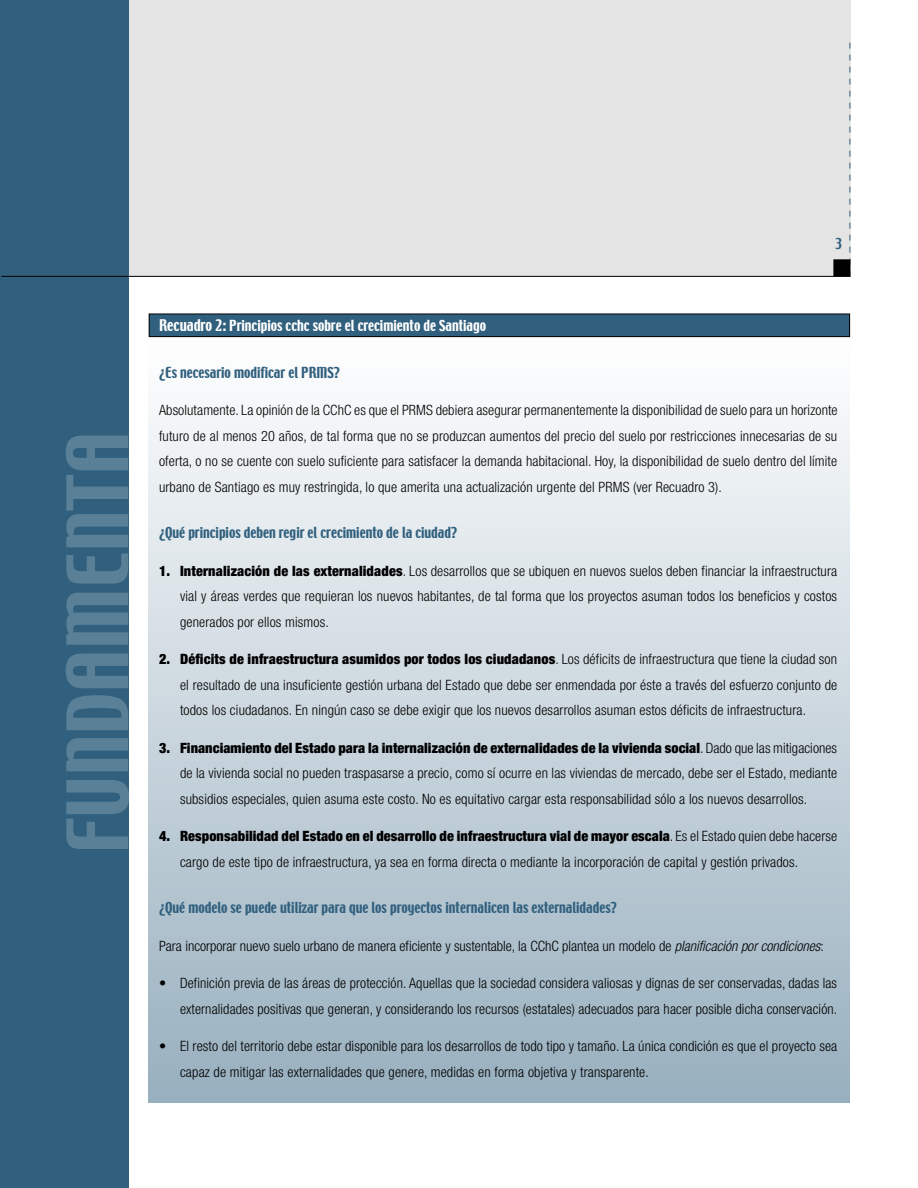
<style>
.page{position:relative;width:918px;height:1188px;background:#fff}
.page>*{position:absolute;margin:0;border:0;box-sizing:border-box;transform-origin:0 0}
.t1{font:75px "Techno";color:#5a8098}
.t2{font:300 condensed 14.25px/25.5px "Helvetica Neue";letter-spacing:.01em;color:#000;text-align:justify}
.t3{font:13.5px "Techno";color:#31607e}
.t4{font:13.5px "Techno";color:#fff}
.s1{font-size:14.25px}
.s2{font-weight:900}
.s3{font-style:italic}
</style>
<div class="page">
<div style="left:128px;top:0;width:722px;height:276px;background:#e4e4e4"></div>
<div style="left:0;top:0;width:128px;height:1188px;background:#31607e"></div>
<svg style="left:850px;top:43px;width:1px;height:234px"></svg>
<div style="left:834px;top:260px;width:16px;height:16px;background:#000"></div>
<div style="left:833px;top:259px;width:17px;height:17px;border:2px solid #000"></div>
<hr style="left:1px;top:276px;width:849px;height:1px;background:#000">
<div style="left:149px;top:331px;width:701px;height:772px;background:linear-gradient(to bottom,#fff,#98afbf)"></div>
<div style="left:149px;top:314px;width:701px;height:23px;background:#31607e"></div>
<div style="left:149px;top:314px;width:701px;height:23px;border:1px solid #000"></div>
<svg style="left:836px;top:238px;width:6px;height:11px"></svg>
<h1 class="t1" style="left:47px;top:854px;width:424px;rotate:-90deg">FUNDAMENTA</h1>
<p class="t4" style="left:159px;top:317px;width:329px"><span class="s1">Recuadro 2:</span> Principios cchc sobre el crecimiento de Santiago</p>
<p class="t3" style="left:159px;top:363px;width:182px">¿Es necesario modificar el PRMS?</p>
<p class="t2" style="left:159px;top:397px;width:680px">Absolutamente. La opinión de la CChC es que el PRMS debiera asegurar permanentemente la disponibilidad de suelo para un horizonte futuro de al menos 20 años, de tal forma que no se produzcan aumentos del precio del suelo por restricciones innecesarias de su oferta, o no se cuente con suelo suficiente para satisfacer la demanda habitacional. Hoy, la disponibilidad de suelo dentro del límite urbano de Santiago es muy restringida, lo que amerita una actualización urgente del PRMS (ver Recuadro 3).</p>
<p class="t3" style="left:159px;top:524px;width:300px">¿Qué principios deben regir el crecimiento de la ciudad?</p>
<p class="t2" style="left:180px;top:558px;width:659px;text-indent:-21px"><span class="s2">1. Internalización de las externalidades</span>. Los desarrollos que se ubiquen en nuevos suelos deben financiar la infraestructura vial y áreas verdes que requieran los nuevos habitantes, de tal forma que los proyectos asuman todos los beneficios y costos generados por ellos mismos.</p>
<p class="t2" style="left:180px;top:646px;width:659px;text-indent:-21px"><span class="s2">2. Déficits de infraestructura asumidos por todos los ciudadanos</span>. Los déficits de infraestructura que tiene la ciudad son el resultado de una insuficiente gestión urbana del Estado que debe ser enmendada por éste a través del esfuerzo conjunto de todos los ciudadanos. En ningún caso se debe exigir que los nuevos desarrollos asuman estos déficits de infraestructura.</p>
<p class="t2" style="left:180px;top:735px;width:659px;text-indent:-21px"><span class="s2">3. Financiamiento del Estado para la internalización de externalidades de la vivienda social</span>. Dado que las mitigaciones de la vivienda social no pueden traspasarse a precio, como sí ocurre en las viviendas de mercado, debe ser el Estado, mediante subsidios especiales, quien asuma este costo. No es equitativo cargar esta responsabilidad sólo a los nuevos desarrollos.</p>
<p class="t2" style="left:180px;top:823px;width:659px;text-indent:-21px"><span class="s2">4. Responsabilidad del Estado en el desarrollo de infraestructura vial de mayor escala</span>. Es el Estado quien debe hacerse cargo de este tipo de infraestructura, ya sea en forma directa o mediante la incorporación de capital y gestión privados.</p>
<p class="t3" style="left:159px;top:899px;width:459px">¿Qué modelo se puede utilizar para que los proyectos internalicen las externalidades?</p>
<p class="t2" style="left:159px;top:933px;width:666px">Para incorporar nuevo suelo urbano de manera eficiente y sustentable, la CChC plantea un modelo de <span class="s3">planificación por condiciones</span>:</p>
<p class="t2" style="left:159px;top:970px;width:680px;text-align:right">• Definición previa de las áreas de protección. Aquellas que la sociedad considera valiosas y dignas de ser conservadas, dadas las externalidades positivas que generan, y considerando los recursos (estatales) adecuados para hacer posible dicha conservación.</p>
<p class="t2" style="left:180px;top:1033px;width:659px;text-indent:-21px">• El resto del territorio debe estar disponible para los desarrollos de todo tipo y tamaño. La única condición es que el proyecto sea capaz de mitigar las externalidades que genere, medidas en forma objetiva y transparente.</p>
</div>
